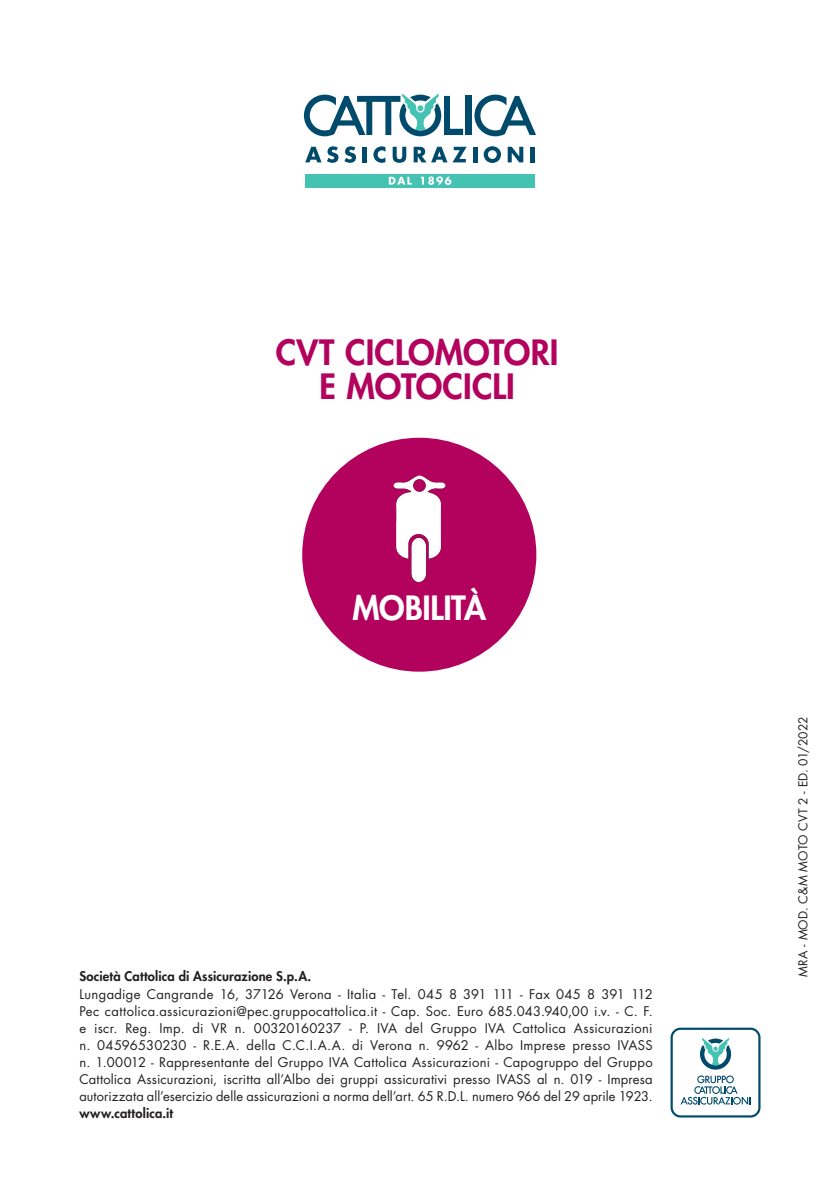
<style>
.page{position:relative;width:840px;height:1191px;background:#fff}
.page>*{position:absolute;margin:0;border:0;box-sizing:border-box;transform-origin:0 0}
.t1{font:800 34px/34px "Futura Std";color:#b3025e;text-align:center}
.t2{font:800 32.6px "Futura Std";letter-spacing:-.01em;color:#fff}
.t3{font:13px/17px "Futura Std";letter-spacing:.005em;color:#231f20;text-align:justify}
.t4{font:800 13px "Futura Std";letter-spacing:.01em;color:#231f20}
.t5{font:12px "Futura Std";letter-spacing:.015em;color:#231f20}
</style>
<div class="page">
<svg style="left:305px;top:147px;width:16px;height:15px"></svg>
<svg style="left:327px;top:146px;width:11px;height:17px"></svg>
<svg style="left:344px;top:146px;width:12px;height:17px"></svg>
<hr style="left:362px;top:147px;width:4px;height:15px;background:#004b6c">
<svg style="left:373px;top:146px;width:12px;height:17px"></svg>
<svg style="left:392px;top:147px;width:14px;height:16px"></svg>
<svg style="left:413px;top:147px;width:53px;height:15px"></svg>
<div style="left:472px;top:147px;width:5px;height:15px;background:#004b6c"></div>
<svg style="left:483px;top:146px;width:17px;height:17px"></svg>
<svg style="left:507px;top:147px;width:16px;height:15px"></svg>
<hr style="left:530px;top:147px;width:4px;height:15px;background:#004b6c">
<div style="left:465px;top:96px;width:6px;height:39px;background:#004b6c"></div>
<svg style="left:304px;top:94px;width:159px;height:42px"></svg>
<svg style="left:474px;top:95px;width:61px;height:41px"></svg>
<div style="left:305px;top:174px;width:229px;height:13px;background:#44c2b2"></div>
<svg style="left:420px;top:176px;width:31px;height:9px"></svg>
<svg style="left:388px;top:177px;width:23px;height:8px"></svg>
<div style="left:302px;top:438px;width:234px;height:233px;background:#b3025e;border-radius:50%"></div>
<img style="left:393px;top:476px;width:53px;height:106px">
<svg style="left:670px;top:1027px;width:90px;height:90px"></svg>
<p class="t1" style="left:276px;top:336px;width:284px">CVT CICLOMOTORI<br>E MOTOCICLI</p>
<p class="t2" style="left:352px;top:587px;width:135px">MOBILITÀ</p>
<p class="t4" style="left:79px;top:968px;width:233px">Società Cattolica di Assicurazione S.p.A.</p>
<p class="t3" style="left:79px;top:985px;width:574px">Lungadige Cangrande 16, 37126 Verona - Italia - Tel. 045 8 391 111 - Fax 045 8 391 112<br>Pec cattolica.assicurazioni@pec.gruppocattolica.it - Cap. Soc. Euro 685.043.940,00 i.v. - C. F. e iscr. Reg. Imp. di VR n. 00320160237 - P. IVA del Gruppo IVA Cattolica Assicurazioni n. 04596530230 - R.E.A. della C.C.I.A.A. di Verona n. 9962 - Albo Imprese presso IVASS n. 1.00012 - Rappresentante del Gruppo IVA Cattolica Assicurazioni - Capogruppo del Gruppo Cattolica Assicurazioni, iscritta all’Albo dei gruppi assicurativi presso IVASS al n. 019 - Impresa autorizzata all’esercizio delle assicurazioni a norma dell’art. 65 R.D.L. numero 966 del 29 aprile 1923.</p>
<p class="t4" style="left:79px;top:1104px;width:95px">www.cattolica.it</p>
<p class="t5" style="left:794px;top:977px;width:262px;rotate:-90deg">MRA - MOD. C&amp;M MOTO CVT 2 - ED. 01/2022</p>
</div>
